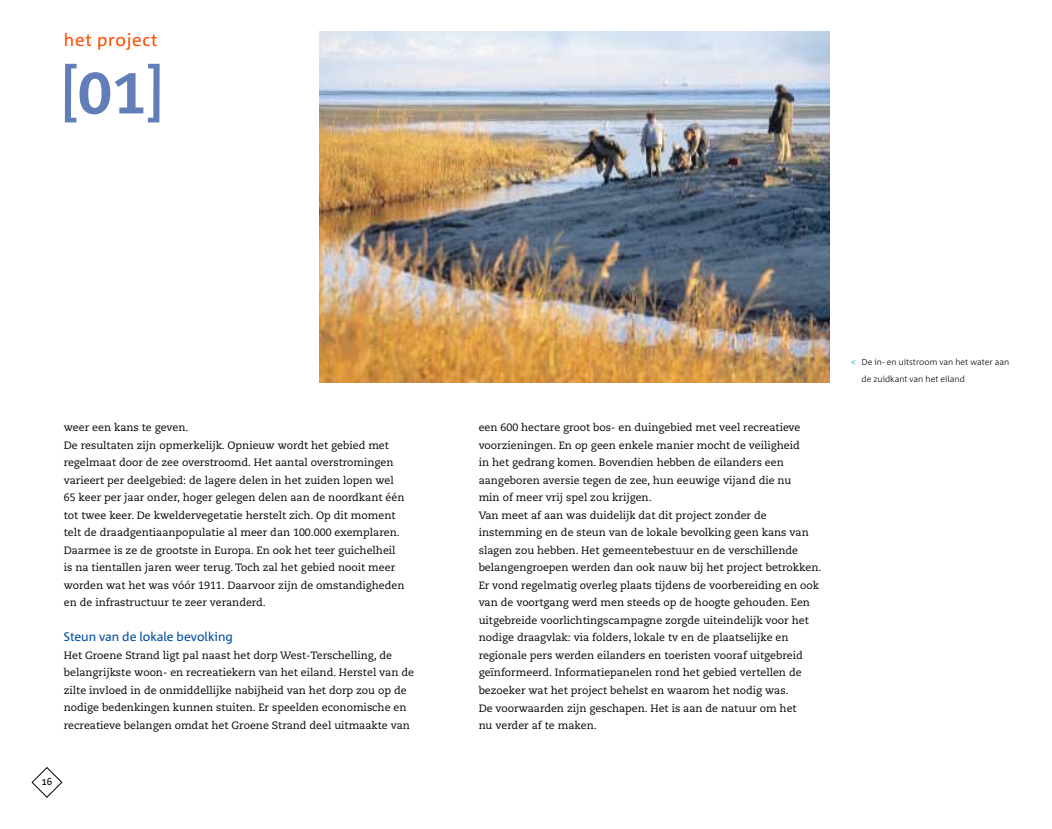
<style>
.page{position:relative;width:1052px;height:829px;background:#fff}
.page>*{position:absolute;margin:0;border:0;box-sizing:border-box;transform-origin:0 0}
.t1{font:700 57.5px "Caecilia";color:#617eb9}
.t2{font:17.5px "Agrofont Normaal";letter-spacing:.045em;color:#ff4c03}
.t3{font:12.5px "Agrofont Normaal";color:#0351a0}
.t4{font:10.62px/17.5px "Caecilia";color:#000}
.t5{font:10px "Agrofont Normaal";color:#000}
.t6{font:8.75px/17.5px "Agrofont Mager";color:#000}
.s1{font-weight:800}
.s2{color:#009fc6}
</style>
<div class="page">
<svg style="left:32px;top:767px;width:30px;height:30px"></svg>
<img style="left:319px;top:32px;width:510px;height:351px">
<h2 class="t2" style="left:64px;top:33px;width:95px">het project</h2>
<h1 class="t1" style="left:60px;top:64px;width:105px">[<span class="s1">01</span>]</h1>
<p class="t4" style="left:64px;top:420px;width:342px">weer een kans te geven.<br>De resultaten zijn opmerkelijk. Opnieuw wordt het gebied met regelmaat door de zee overstroomd. Het aantal overstromingen varieert per deelgebied: de lagere delen in het zuiden lopen wel 65 keer per jaar onder, hoger gelegen delen aan de noordkant één tot twee keer. De kweldervegetatie herstelt zich. Op dit moment telt de draadgentiaanpopulatie al meer dan 100.000 exemplaren.<br>Daarmee is ze de grootste in Europa. En ook het teer guichelheil is na tientallen jaren weer terug. Toch zal het gebied nooit meer worden wat het was vóór 1911. Daarvoor zijn de omstandigheden en de infrastructuur te zeer veranderd.</p>
<p class="t3" style="left:64px;top:632px;width:170px">Steun van de lokale bevolking</p>
<p class="t4" style="left:64px;top:647px;width:351px">Het Groene Strand ligt pal naast het dorp West-Terschelling, de belangrijkste woon- en recreatiekern van het eiland. Herstel van de zilte invloed in de onmiddellijke nabijheid van het dorp zou op de nodige bedenkingen kunnen stuiten. Er speelden economische en recreatieve belangen omdat het Groene Strand deel uitmaakte van</p>
<p class="t5" style="left:42px;top:778px;width:12px">16</p>
<p class="t4" style="left:478px;top:420px;width:344px">een 600 hectare groot bos- en duingebied met veel recreatieve voorzieningen. En op geen enkele manier mocht de veiligheid<br>in het gedrang komen. Bovendien hebben de eilanders een aangeboren aversie tegen de zee, hun eeuwige vijand die nu<br>min of meer vrij spel zou krijgen.<br>Van meet af aan was duidelijk dat dit project zonder de instemming en de steun van de lokale bevolking geen kans van slagen zou hebben. Het gemeentebestuur en de verschillende belangengroepen werden dan ook nauw bij het project betrokken.<br>Er vond regelmatig overleg plaats tijdens de voorbereiding en ook van de voortgang werd men steeds op de hoogte gehouden. Een uitgebreide voorlichtingscampagne zorgde uiteindelijk voor het nodige draagvlak: via folders, lokale tv en de plaatselijke en regionale pers werden eilanders en toeristen vooraf uitgebreid geïnformeerd. Informatiepanelen rond het gebied vertellen de bezoeker wat het project behelst en waarom het nodig was.<br>De voorwaarden zijn geschapen. Het is aan de natuur om het<br>nu verder af te maken.</p>
<p class="t6" style="left:861px;top:354px;width:149px;text-indent:-11px"><span class="s2">&lt;</span> De in- en uitstroom van het water aan de zuidkant van het eiland</p>
</div>
